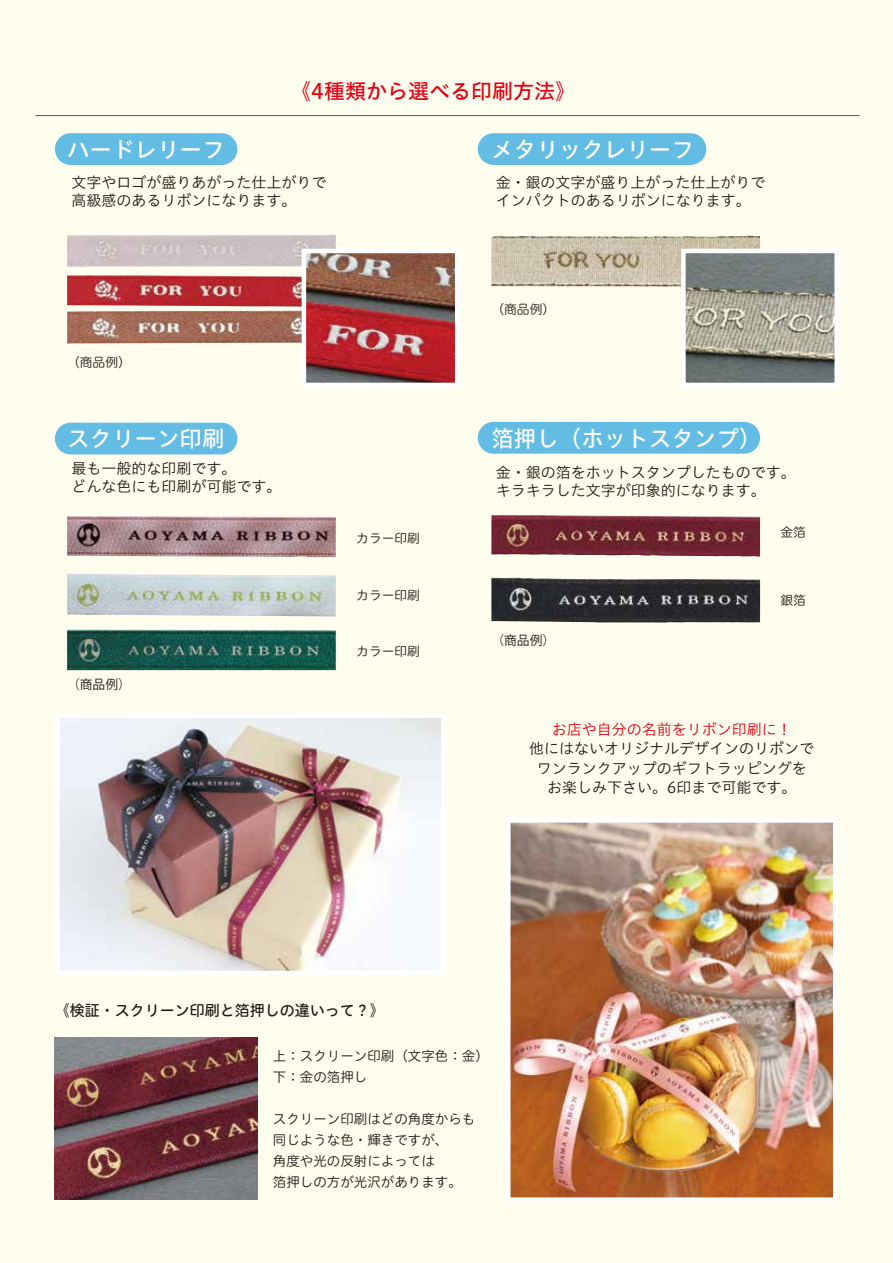
<style>
.page{position:relative;width:893px;height:1263px;background:#fffeee}
.page>*{position:absolute;margin:0;border:0;box-sizing:border-box;transform-origin:0 0}
.t1{font:22.5px "Hiragino UD Sans Std W5";color:#fff}
.t2{font:21px "Hiragino UD Sans Std W5";color:#e60012}
.t3{font:15px/18px "Hiragino UD Sans Std W3";color:#221815}
.t4{font:15px "Hiragino UD Sans R Std W5";color:#221815}
.t5{font:15px "Hiragino UD Sans Std W3";color:#e60012}
.t6{font:13.5px/21px "Hiragino UD Sans R Std W3";color:#221815}
.t7{font:12.75px "Hiragino UD Sans R Std W3";color:#221815}
.t8{font:12.75px "Koz Go Pro Light 83 pv RKSJ H";color:#221815}
</style>
<div class="page">
<div style="left:478px;top:422px;width:282px;height:32px;background:#62bce3;border-radius:16px"></div>
<div style="left:478px;top:133px;width:228px;height:32px;background:#62bce3;border-radius:16px"></div>
<div style="left:55px;top:133px;width:182px;height:32px;background:#62bce3;border-radius:16px"></div>
<div style="left:55px;top:423px;width:182px;height:31px;background:#62bce3;border-radius:16px"></div>
<hr style="left:35px;top:115px;width:825px;height:1px;background:#595757">
<img style="left:60px;top:718px;width:380px;height:252px">
<img style="left:55px;top:1038px;width:203px;height:162px">
<img style="left:491px;top:577px;width:269px;height:46px">
<img style="left:491px;top:515px;width:269px;height:42px">
<img style="left:491px;top:235px;width:269px;height:52px">
<img style="left:67px;top:234px;width:269px;height:33px">
<img style="left:67px;top:275px;width:235px;height:32px">
<img style="left:67px;top:310px;width:235px;height:33px">
<img style="left:686px;top:254px;width:148px;height:128px">
<div style="left:681px;top:249px;width:158px;height:138px;border:4px solid #fff"></div>
<img style="left:307px;top:254px;width:147px;height:128px">
<div style="left:302px;top:249px;width:157px;height:138px;border:4px solid #fff"></div>
<img style="left:511px;top:823px;width:321px;height:374px">
<div style="left:506px;top:818px;width:331px;height:384px;border:4px solid #fff"></div>
<img style="left:67px;top:516px;width:269px;height:41px">
<img style="left:67px;top:574px;width:269px;height:43px">
<img style="left:67px;top:629px;width:269px;height:41px">
<h2 class="t2" style="left:290px;top:75px;width:287px">《4種類から選べる印刷方法》</h2>
<h1 class="t1" style="left:67px;top:132px;width:159px">ハードレリーフ</h1>
<p class="t3" style="left:72px;top:172px;width:256px">文字やロゴが盛りあがった仕上がりで高級感のあるリボンになります。</p>
<p class="t7" style="left:67px;top:352px;width:65px">（商品例）</p>
<h1 class="t1" style="left:491px;top:132px;width:204px">メタリックレリーフ</h1>
<p class="t3" style="left:496px;top:172px;width:271px">金・銀の文字が盛り上がった仕上がりでインパクトのあるリボンになります。</p>
<p class="t7" style="left:491px;top:300px;width:65px">（商品例）</p>
<h1 class="t1" style="left:67px;top:421px;width:159px">スクリーン印刷</h1>
<h1 class="t1" style="left:491px;top:421px;width:271px">箔押し（ホットスタンプ）</h1>
<p class="t3" style="left:72px;top:458px;width:211px">最も一般的な印刷です。<br>どんな色にも印刷が可能です。</p>
<p class="t3" style="left:496px;top:462px;width:301px">金･銀の箔をホットスタンプしたものです。キラキラした文字が印象的になります。</p>
<p class="t8" style="left:67px;top:677px;width:65px">（商品例）</p>
<p class="t7" style="left:356px;top:529px;width:65px">カラー印刷</p>
<p class="t7" style="left:356px;top:585px;width:65px">カラー印刷</p>
<p class="t7" style="left:356px;top:641px;width:65px">カラー印刷</p>
<p class="t7" style="left:780px;top:523px;width:27px">金箔</p>
<p class="t8" style="left:491px;top:633px;width:65px">（商品例）</p>
<p class="t7" style="left:780px;top:590px;width:27px">銀箔</p>
<p class="t5" style="left:552px;top:718px;width:242px">お店や自分の名前をリボン印刷に！</p>
<p class="t3" style="left:529px;top:738px;width:287px;line-height:19.5px;text-align:center">他にはないオリジナルデザインのリボンでワンランクアップのギフトラッピングをお楽しみ下さい。6印まで可能です。</p>
<p class="t4" style="left:55px;top:999px;width:332px">《検証・スクリーン印刷と箔押しの違いって？》</p>
<p class="t6" style="left:273px;top:1045px;width:218px">上：スクリーン印刷（文字色：金）下：金の箔押し</p>
<p class="t6" style="left:273px;top:1108px;width:204px">スクリーン印刷はどの角度からも同じような色・輝きですが、<br>角度や光の反射によっては<br>箔押しの方が光沢があります。</p>
</div>
